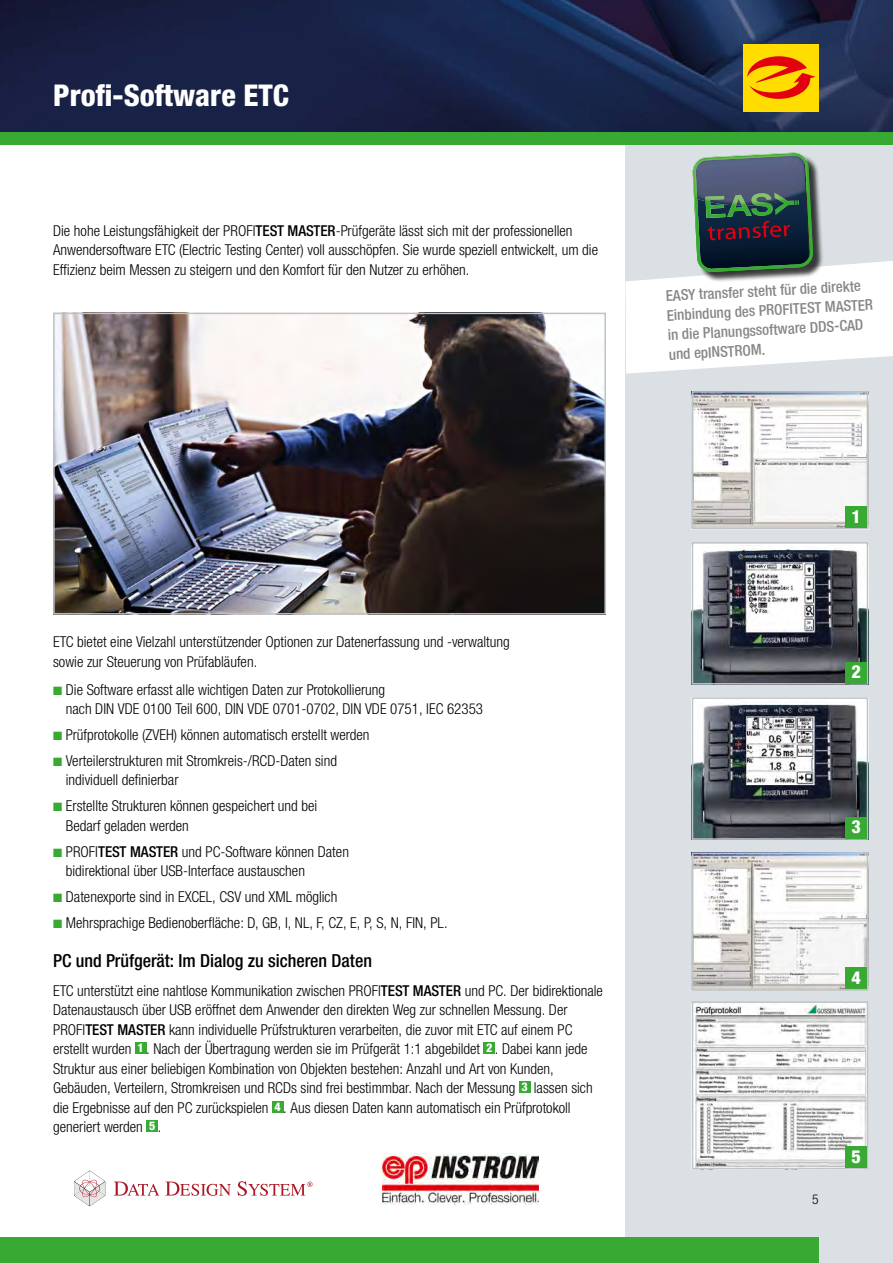
<style>
.page{position:relative;width:893px;height:1263px;background:#fff}
.page>*{position:absolute;margin:0;border:0;box-sizing:border-box;transform-origin:0 0}
.t1{font:800 condensed 30px "Helvetica Neue LTW1 G";color:#fff}
.t2{font:500 condensed 18px "Helvetica Neue LTW1 G";color:#000}
.t3{font:800 condensed 18px "Helvetica Neue LTW1 G";color:#fff}
.t4{font:300 condensed 15px/19.5px "Helvetica Neue LTW1 G";color:#000}
.t5{font:500 condensed 15px/19.5px "Helvetica Neue LTW1 G";color:#878786}
.t6{font:300 condensed 13.5px "Helvetica Neue LTW1 G";color:#000}
.s1{font-weight:500}
.s2{color:#38aa34}
.s3{font-weight:800;font-size:12px;color:#fff}
</style>
<div class="page">
<div style="left:626px;top:145px;width:267px;height:1118px;background:#dae0e3"></div>
<div style="left:0;top:106px;width:893px;height:39px;background:#38aa34"></div>
<img style="left:0;top:0;width:893px;height:132px">
<div style="left:0;top:1237px;width:819px;height:26px;background:#38aa34"></div>
<div style="left:743px;top:44px;width:76px;height:67px;background:#fd0"></div>
<svg style="left:747px;top:56px;width:68px;height:43px"></svg>
<div style="left:135px;top:1043px;width:11px;height:11px;background:#38aa34"></div>
<div style="left:484px;top:1043px;width:11px;height:11px;background:#38aa34"></div>
<div style="left:519px;top:1082px;width:11px;height:11px;background:#38aa34"></div>
<div style="left:272px;top:1101px;width:11px;height:11px;background:#38aa34"></div>
<div style="left:147px;top:1121px;width:11px;height:11px;background:#38aa34"></div>
<img style="left:56px;top:316px;width:547px;height:296px">
<div style="left:53px;top:313px;width:553px;height:302px;border:2px solid #bec3c6"></div>
<svg style="left:625px;top:152px;width:268px;height:222px"></svg>
<img style="left:695px;top:394px;width:170px;height:132px">
<div style="left:692px;top:391px;width:176px;height:138px;border:2px solid #bec3c6"></div>
<div style="left:845px;top:507px;width:22px;height:21px;background:#38aa34"></div>
<img style="left:695px;top:546px;width:170px;height:135px">
<div style="left:692px;top:542px;width:176px;height:142px;border:2px solid #bec3c6"></div>
<div style="left:845px;top:662px;width:22px;height:21px;background:#38aa34"></div>
<img style="left:695px;top:700px;width:170px;height:137px">
<div style="left:692px;top:697px;width:176px;height:143px;border:2px solid #bec3c6"></div>
<div style="left:845px;top:817px;width:22px;height:21px;background:#38aa34"></div>
<img style="left:695px;top:855px;width:170px;height:133px">
<div style="left:692px;top:852px;width:176px;height:139px;border:2px solid #bec3c6"></div>
<div style="left:845px;top:968px;width:22px;height:21px;background:#38aa34"></div>
<img style="left:695px;top:1004px;width:170px;height:162px">
<div style="left:692px;top:1001px;width:176px;height:168px;border:2px solid #bec3c6"></div>
<div style="left:845px;top:1147px;width:22px;height:21px;background:#38aa34"></div>
<svg style="left:74px;top:1171px;width:31px;height:35px"></svg>
<svg style="left:114px;top:1181px;width:45px;height:14px"></svg>
<svg style="left:165px;top:1181px;width:66px;height:15px"></svg>
<svg style="left:237px;top:1181px;width:76px;height:15px"></svg>
<img style="left:382px;top:1154px;width:156px;height:50px">
<h1 class="t1" style="left:53px;top:77px;width:237px">Profi-Software ETC</h1>
<p class="t4" style="left:53px;top:221px;width:546px">Die hohe Leistungsfähigkeit der PROFI<span class="s1">TEST MASTER</span>-Prüfgeräte lässt sich mit der professionellen<br>Anwendersoftware ETC (Electric Testing Center) voll ausschöpfen. Sie wurde speziell entwickelt, um die<br>Effizienz beim Messen zu steigern und den Komfort für den Nutzer zu erhöhen.</p>
<p class="t4" style="left:53px;top:632px;width:458px">ETC bietet eine Vielzahl unterstützender Optionen zur Datenerfassung und -verwaltung sowie zur Steuerung von Prüfabläufen.</p>
<p class="t4" style="left:66px;top:680px;width:419px;text-indent:-13px"><span class="s2">■</span> Die Software erfasst alle wichtigen Daten zur Protokollierung<br>nach DIN VDE 0100 Teil 600, DIN VDE 0701-0702, DIN VDE 0751, IEC 62353</p>
<p class="t4" style="left:53px;top:725px;width:318px"><span class="s2">■</span> Prüfprotokolle (ZVEH) können automatisch erstellt werden</p>
<p class="t4" style="left:66px;top:751px;width:273px;text-indent:-13px"><span class="s2">■</span> Verteilerstrukturen mit Stromkreis-/RCD-Daten sind individuell definierbar</p>
<p class="t4" style="left:66px;top:796px;width:253px;text-indent:-13px"><span class="s2">■</span> Erstellte Strukturen können gespeichert und bei<br>Bedarf geladen werden</p>
<p class="t4" style="left:66px;top:842px;width:285px;text-indent:-13px"><span class="s2">■</span> PROFI<span class="s1">TEST MASTER</span> und PC-Software können Daten bidirektional über USB-Interface austauschen</p>
<p class="t4" style="left:53px;top:887px;width:286px"><span class="s2">■</span> Datenexporte sind in EXCEL, CSV und XML möglich</p>
<p class="t4" style="left:53px;top:913px;width:396px"><span class="s2">■</span> Mehrsprachige Bedienoberfläche: D, GB, I, NL, F, CZ, E, P, S, N, FIN, PL.</p>
<p class="t2" style="left:53px;top:950px;width:320px">PC und Prüfgerät: Im Dialog zu sicheren Daten</p>
<p class="t4" style="left:53px;top:980px;width:551px">ETC unterstützt eine nahtlose Kommunikation zwischen PROFI<span class="s1">TEST MASTER</span> und PC. Der bidirektionale Datenaustausch über USB eröffnet dem Anwender den direkten Weg zur schnellen Messung. Der PROFI<span class="s1">TEST MASTER</span> kann individuelle Prüfstrukturen verarbeiten, die zuvor mit ETC auf einem PC erstellt wurden <span class="s3">1</span> . Nach der Übertragung werden sie im Prüfgerät 1:1 abgebildet <span class="s3">2</span> . Dabei kann jede Struktur aus einer beliebigen Kombination von Objekten bestehen: Anzahl und Art von Kunden, Gebäuden, Verteilern, Stromkreisen und RCDs sind frei bestimmbar. Nach der Messung <span class="s3">3</span> lassen sich die Ergebnisse auf den PC zurückspielen <span class="s3">4</span> . Aus diesen Daten kann automatisch ein Prüfprotokoll generiert werden <span class="s3">5</span> .</p>
<p class="t5" style="left:665px;top:286px;width:208px;rotate:-3deg">EASY transfer steht für die direkte<br>Einbindung des PROFITEST MASTER in die Planungssoftware DDS-CAD und epINSTROM.</p>
<p class="t3" style="left:851px;top:505px;width:11px">1</p>
<p class="t3" style="left:851px;top:661px;width:11px">2</p>
<p class="t3" style="left:851px;top:816px;width:11px">3</p>
<p class="t3" style="left:851px;top:966px;width:11px">4</p>
<p class="t6" style="left:812px;top:1191px;width:8px">5</p>
<p class="t3" style="left:851px;top:1145px;width:11px">5</p>
</div>
